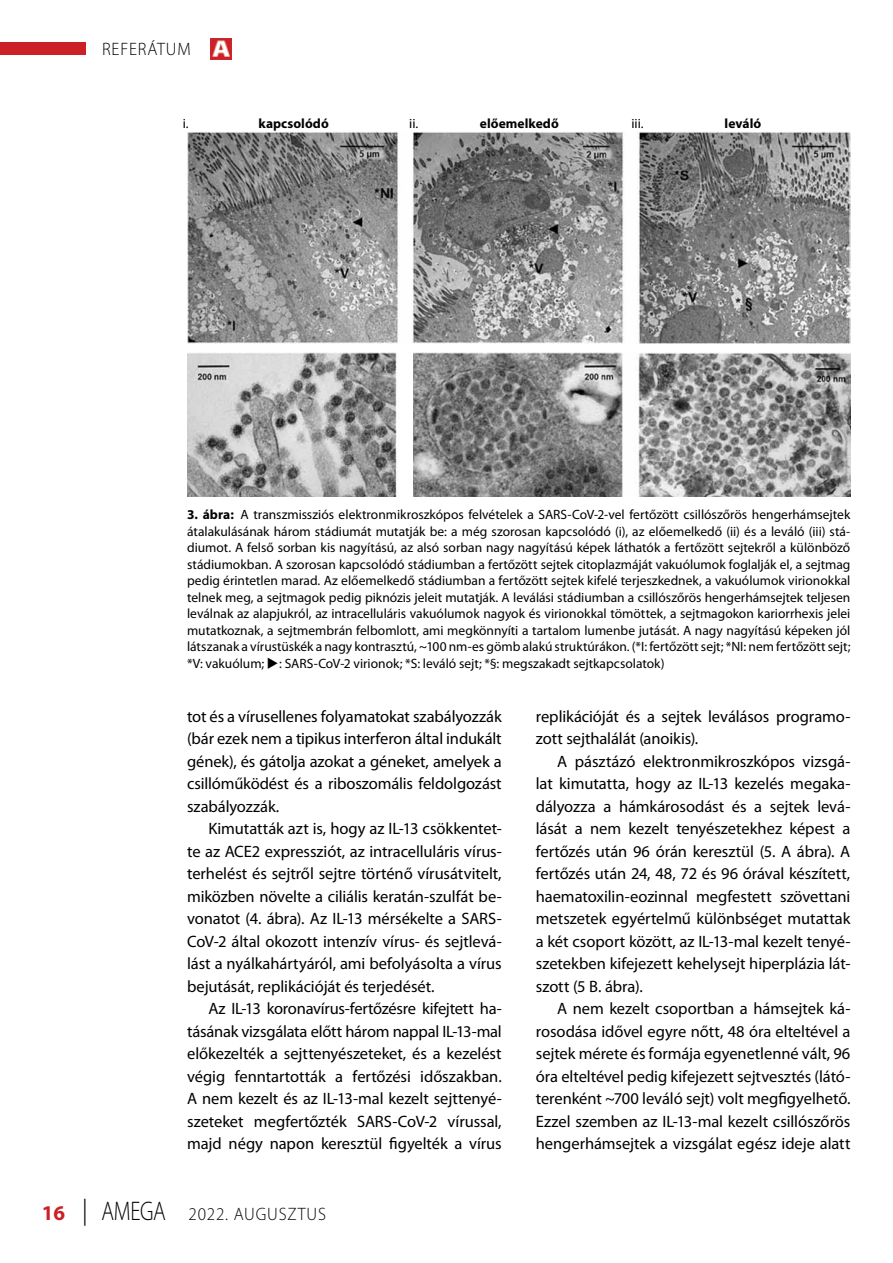
<style>
.page{position:relative;width:893px;height:1263px;background:#fff}
.page>*{position:absolute;margin:0;border:0;box-sizing:border-box;transform-origin:0 0}
.t1{font:300 18px "Myriad Pro";letter-spacing:.05em;color:#000;scale:.95 1}
.t2{font:16.5px/22.5px "Myriad Pro";letter-spacing:-.005em;color:#000;text-align:justify}
.t3{font:13.5px/16.5px "Myriad Pro";color:#000;text-align:justify}
.t4{font:700 13.5px "Myriad Pro";letter-spacing:.005em;color:#000}
.s1{font-weight:700}
.s2{font-weight:700;font-size:21px;color:#cc2027}
.s3{font-size:27px;color:#000101}
.s4{font-size:27px}
</style>
<div class="page">
<div style="left:0;top:43px;width:85px;height:12px;background:#cc2027"></div>
<img style="left:211px;top:38px;width:21px;height:22px">
<img style="left:187px;top:132px;width:663px;height:211px">
<img style="left:187px;top:353px;width:663px;height:143px">
<div style="left:401px;top:352px;width:11px;height:150px;background:#fff"></div>
<p class="t1" style="left:102px;top:39px;width:95px">REFERÁTUM</p>
<p class="t3" style="left:183px;top:115px;width:7px">i.</p>
<p class="t4" style="left:259px;top:114px;width:72px">kapcsolódó</p>
<p class="t3" style="left:409px;top:115px;width:11px">ii.</p>
<p class="t4" style="left:480px;top:114px;width:81px">előemelkedő</p>
<p class="t3" style="left:631px;top:115px;width:14px">iii.</p>
<p class="t4" style="left:725px;top:114px;width:38px">leváló</p>
<p class="t3" style="left:187px;top:506px;width:665px"><span class="s1">3. ábra:</span> A transzmissziós elektronmikroszkópos felvételek a SARS-CoV-2-vel fertőzött csillószőrös hengerhámsejtek átalakulásának három stádiumát mutatják be: a még szorosan kapcsolódó (i), az előemelkedő (ii) és a leváló (iii) stá&shy;diumot. A felső sorban kis nagyítású, az alsó sorban nagy nagyítású képek láthatók a fertőzött sejtekről a különböző stádiumokban. A szorosan kapcsolódó stádiumban a fertőzött sejtek citoplazmáját vakuólumok foglalják el, a sejtmag pedig érintetlen marad. Az előemelkedő stádiumban a fertőzött sejtek kifelé terjeszkednek, a vakuólumok virionokkal telnek meg, a sejtmagok pedig piknózis jeleit mutatják. A leválási stádiumban a csillószőrös hengerhámsejtek teljesen leválnak az alapjukról, az intracelluláris vakuólumok nagyok és virionokkal tömöttek, a sejtmagokon kariorrhexis jelei mutatkoznak, a sejtmembrán felbomlott, ami megkönnyíti a tartalom lumenbe jutását. A nagy nagyítású képeken jól látszanak a vírustüskék a nagy kontrasztú, ~100 nm-es gömb alakú struktúrákon. (*I: fertőzött sejt; *NI: nem fertőzött sejt; *V: vakuólum; ◆: SARS-CoV-2 virionok; *S: leváló sejt; *§: megszakadt sejtkapcsolatok)</p>
<p class="t2" style="left:187px;top:705px;width:316px">tot és a vírusellenes folyamatokat szabályozzák (bár ezek nem a tipikus interferon által indukált gének), és gátolja azokat a géneket, amelyek a csillóműködést és a riboszomális feldolgozást szabályozzák.</p>
<p class="t2" style="left:187px;top:817px;width:316px;text-indent:21px">Kimutatták azt is, hogy az IL-13 csökkentet&shy;te az ACE2 expressziót, az intracelluláris vírus&shy;terhelést és sejtről sejtre történő vírusátvitelt, miközben növelte a ciliális keratán-szulfát be&shy;vonatot (4. ábra). Az IL-13 mérsékelte a SARS-CoV-2 által okozott intenzív vírus- és sejtlevá&shy;lást a nyálkahártyáról, ami befolyásolta a vírus bejutását, replikációját és terjedését.</p>
<p class="t2" style="left:187px;top:997px;width:316px;text-indent:21px">Az IL-13 koronavírus-fertőzésre kifejtett ha&shy;tásának vizsgálata előtt három nappal IL-13-mal előkezelték a sejttenyészeteket, és a kezelést végig fenntartották a fertőzési időszakban.<br>A nem kezelt és az IL-13-mal kezelt sejttenyé&shy;szeteket megfertőzték SARS-CoV-2 vírussal, majd négy napon keresztül figyelték a vírus</p>
<p class="t1" style="left:42px;top:1204px;width:301px"><span class="s2">16</span> <span class="s3">|</span> <span class="s4">AMEGA</span> 2022. AUGUSZTUS</p>
<p class="t2" style="left:536px;top:705px;width:316px">replikációját és a sejtek leválásos programo&shy;zott sejthalálát (anoikis).</p>
<p class="t2" style="left:536px;top:750px;width:316px;text-indent:21px">A pásztázó elektronmikroszkópos vizsgá&shy;lat kimutatta, hogy az IL-13 kezelés megaka&shy;dályozza a hámkárosodást és a sejtek levá&shy;lását a nem kezelt tenyészetekhez képest a fertőzés után 96 órán keresztül (5. A ábra). A fertőzés után 24, 48, 72 és 96 órával készített, haematoxilin-eozinnal megfestett szövettani metszetek egyértelmű különbséget mutattak a két csoport között, az IL-13-mal kezelt tenyé&shy;szetekben kifejezett kehelysejt hiperplázia lát&shy;szott (5 B. ábra).</p>
<p class="t2" style="left:536px;top:997px;width:316px;text-indent:21px">A nem kezelt csoportban a hámsejtek ká&shy;rosodása idővel egyre nőtt, 48 óra elteltével a sejtek mérete és formája egyenetlenné vált, 96 óra elteltével pedig kifejezett sejtvesztés (látó&shy;terenként ~700 leváló sejt) volt megfigyelhető.<br>Ezzel szemben az IL-13-mal kezelt csillószőrös hengerhámsejtek a vizsgálat egész ideje alatt</p>
</div>
